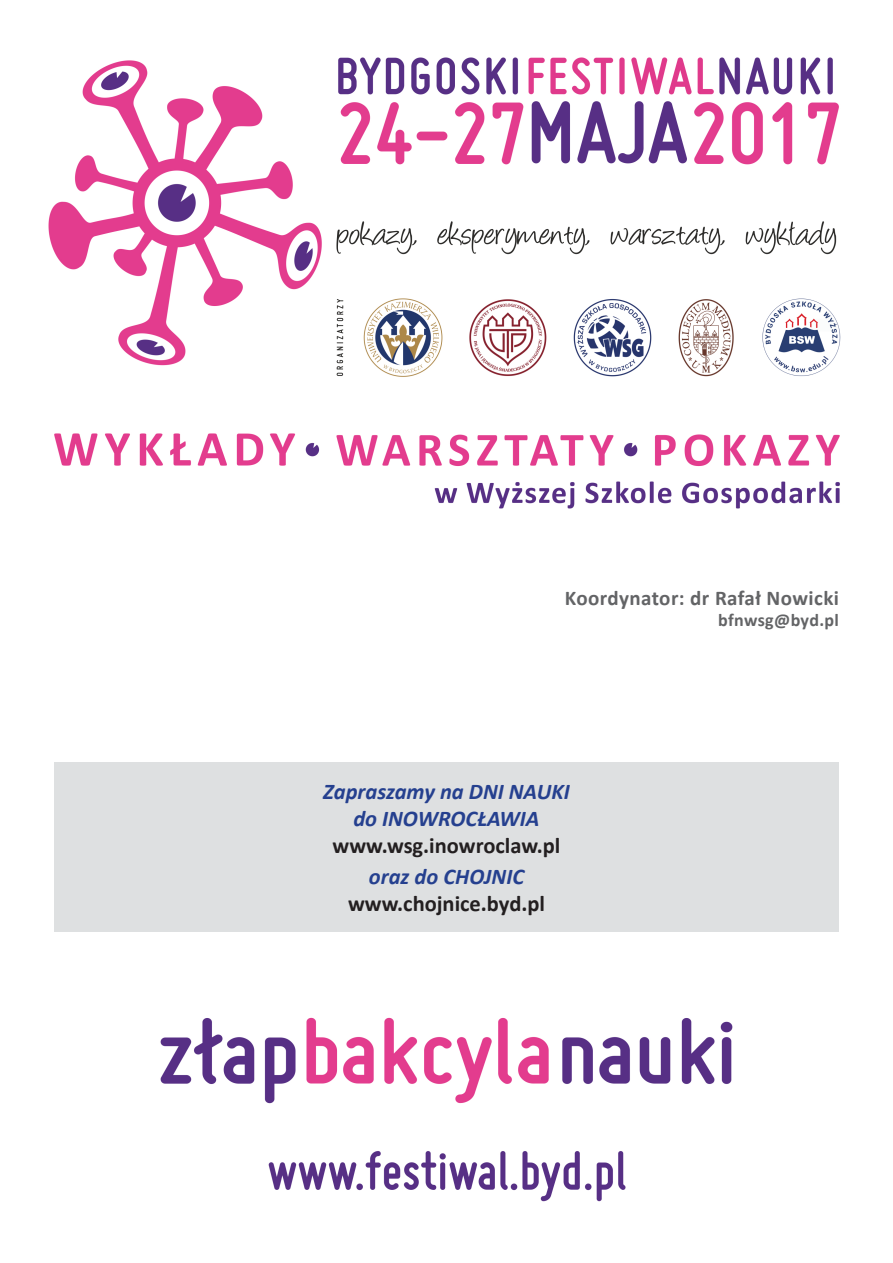
<style>
.page{position:relative;width:893px;height:1263px;background:#fff}
.page>*{position:absolute;margin:0;border:0;box-sizing:border-box;transform-origin:0 0}
.t1{font:italic 700 22.5px/27px "Calibri";color:#25408f;text-align:center}
.t2{font:700 22.5px "Calibri";color:#231f20}
.t3{font:700 21px "Calibri";letter-spacing:.02em;color:#636466}
.t4{font:700 18px "Calibri";letter-spacing:.015em;color:#636466}
</style>
<div class="page">
<img style="left:48px;top:57px;width:793px;height:1145px">
<div style="left:54px;top:762px;width:785px;height:169px;background:#dee0e1"></div>
<p class="t3" style="left:565px;top:583px;width:276px">Koordynator: dr Rafał Nowicki</p>
<p class="t4" style="left:718px;top:608px;width:122px">bfnwsg@byd.pl</p>
<p class="t1" style="left:323px;top:777px;width:248px">Zapraszamy na DNI NAUKI do INOWROCŁAWIA</p>
<p class="t2" style="left:332px;top:830px;width:229px">www.wsg.inowroclaw.pl</p>
<p class="t1" style="left:369px;top:862px;width:157px">oraz do CHOJNIC</p>
<p class="t2" style="left:348px;top:888px;width:199px">www.chojnice.byd.pl</p>
</div>
